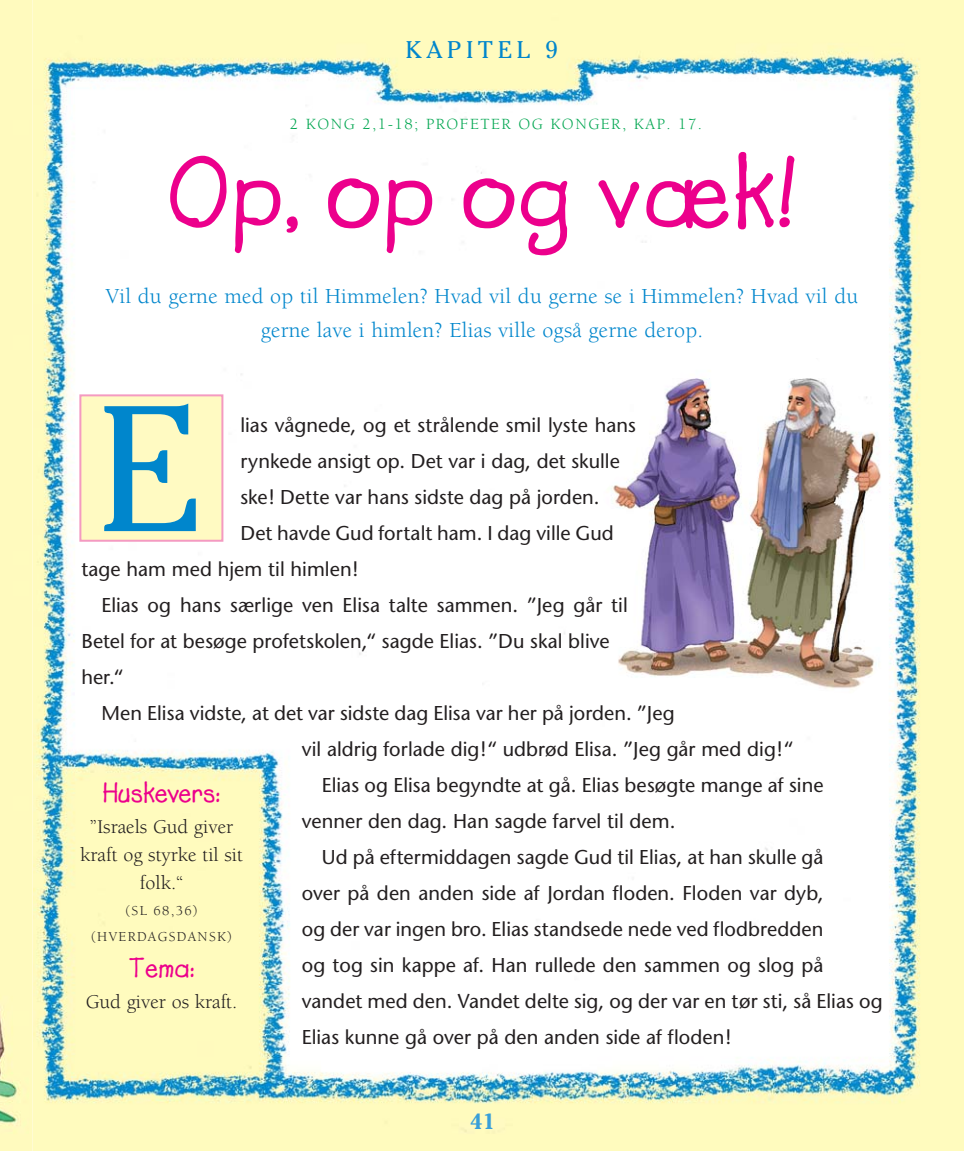
<style>
.page{position:relative;width:964px;height:1151px;background:#fff}
.page>*{position:absolute;margin:0;border:0;box-sizing:border-box;transform-origin:0 0}
.t1{font:177.6px "Cheltenham";color:#0086cc}
.t2{font:700 100px "Lemonade ICG";letter-spacing:.01em;color:#ec008c}
.t3{font:700 28px "Lemonade ICG";color:#ec008c}
.t4{font:24px "Cheltenham";letter-spacing:.2em;color:#0086cc}
.t5{font:22px/34px "Berkeley";letter-spacing:.01em;color:#0086cc;text-align:center}
.t6{font:700 22px "Cheltenham";color:#389fd9}
.t7{font:20px "Stone Sans";color:#231f20}
.t8{font:20px/28px "Berkeley";color:#231f20;text-align:center}
.t9{font:16px "Berkeley";letter-spacing:.095em;color:#00a650}
.t10{font:14px/26px "Berkeley";letter-spacing:.095em;color:#231f20;text-align:center}
</style>
<div class="page">
<img style="left:32px;top:0;width:932px;height:1151px">
<div style="left:0;top:0;width:32px;height:1151px;background:#fffabe"></div>
<img style="left:0;top:1007px;width:19px;height:119px">
<div style="left:80px;top:395px;width:142px;height:146px;background:#fffac2"></div>
<div style="left:79px;top:394px;width:144px;height:148px;border:2px solid #f49ac1"></div>
<img style="left:603px;top:357px;width:282px;height:337px">
<p class="t4" style="left:406px;top:41px;width:154px">KAPITEL 9</p>
<p class="t9" style="left:290px;top:118px;width:413px">2 KONG 2,1-18; PROFETER OG KONGER, KAP. 17.</p>
<h2 class="t2" style="left:167px;top:149px;width:631px">Op, op og væk!</h2>
<p class="t5" style="left:106px;top:281px;width:754px">Vil du gerne med op til Himmelen? Hvad vil du gerne se i Himmelen? Hvad vil du gerne lave i himlen? Elias ville også gerne derop.</p>
<h1 class="t1" style="left:99px;top:405px;width:105px">E</h1>
<p class="t7" style="left:240px;top:417px;width:397px">lias vågnede, og et strålende smil lyste hans</p>
<p class="t7" style="left:240px;top:453px;width:381px">rynkede ansigt op. Det var i dag, det skulle</p>
<p class="t7" style="left:240px;top:489px;width:361px">ske! Dette var hans sidste dag på jorden.</p>
<p class="t7" style="left:240px;top:525px;width:375px">Det havde Gud fortalt ham. I dag ville Gud</p>
<p class="t7" style="left:81px;top:561px;width:279px">tage ham med hjem til himlen!</p>
<p class="t7" style="left:101px;top:597px;width:528px">Elias og hans særlige ven Elisa talte sammen. ”Jeg går til</p>
<p class="t7" style="left:81px;top:633px;width:530px">Betel for at besøge profetskolen,“ sagde Elias. ”Du skal blive</p>
<p class="t7" style="left:81px;top:669px;width:43px">her.“</p>
<p class="t7" style="left:101px;top:705px;width:575px">Men Elisa vidste, at det var sidste dag Elisa var her på jorden. ”Jeg</p>
<p class="t7" style="left:302px;top:741px;width:493px">vil aldrig forlade dig!“ udbrød Elisa. ”Jeg går med dig!“</p>
<p class="t7" style="left:322px;top:777px;width:503px">Elias og Elisa begyndte at gå. Elias besøgte mange af sine</p>
<p class="t7" style="left:302px;top:813px;width:375px">venner den dag. Han sagde farvel til dem.</p>
<p class="t7" style="left:322px;top:849px;width:503px">Ud på eftermiddagen sagde Gud til Elias, at han skulle gå</p>
<p class="t7" style="left:302px;top:885px;width:523px">over på den anden side af Jordan floden. Floden var dyb,</p>
<p class="t7" style="left:302px;top:921px;width:523px">og der var ingen bro. Elias standsede nede ved flodbredden</p>
<p class="t7" style="left:302px;top:957px;width:523px">og tog sin kappe af. Han rullede den sammen og slog på</p>
<p class="t7" style="left:302px;top:993px;width:582px">vandet med den. Vandet delte sig, og der var en tør sti, så Elias og</p>
<p class="t7" style="left:302px;top:1029px;width:431px">Elias kunne gå over på den anden side af floden!</p>
<h3 class="t3" style="left:103px;top:781px;width:119px">Huskevers:</h3>
<p class="t8" style="left:80px;top:815px;width:164px">”Israels Gud giver kraft og styrke til sit folk.“</p>
<p class="t10" style="left:91px;top:899px;width:142px">(SL 68,36) (HVERDAGSDANSK)</p>
<h3 class="t3" style="left:129px;top:956px;width:67px">Tema:</h3>
<p class="t8" style="left:86px;top:990px;width:153px">Gud giver os kraft.</p>
<p class="t6" style="left:470px;top:1113px;width:26px">41</p>
</div>
